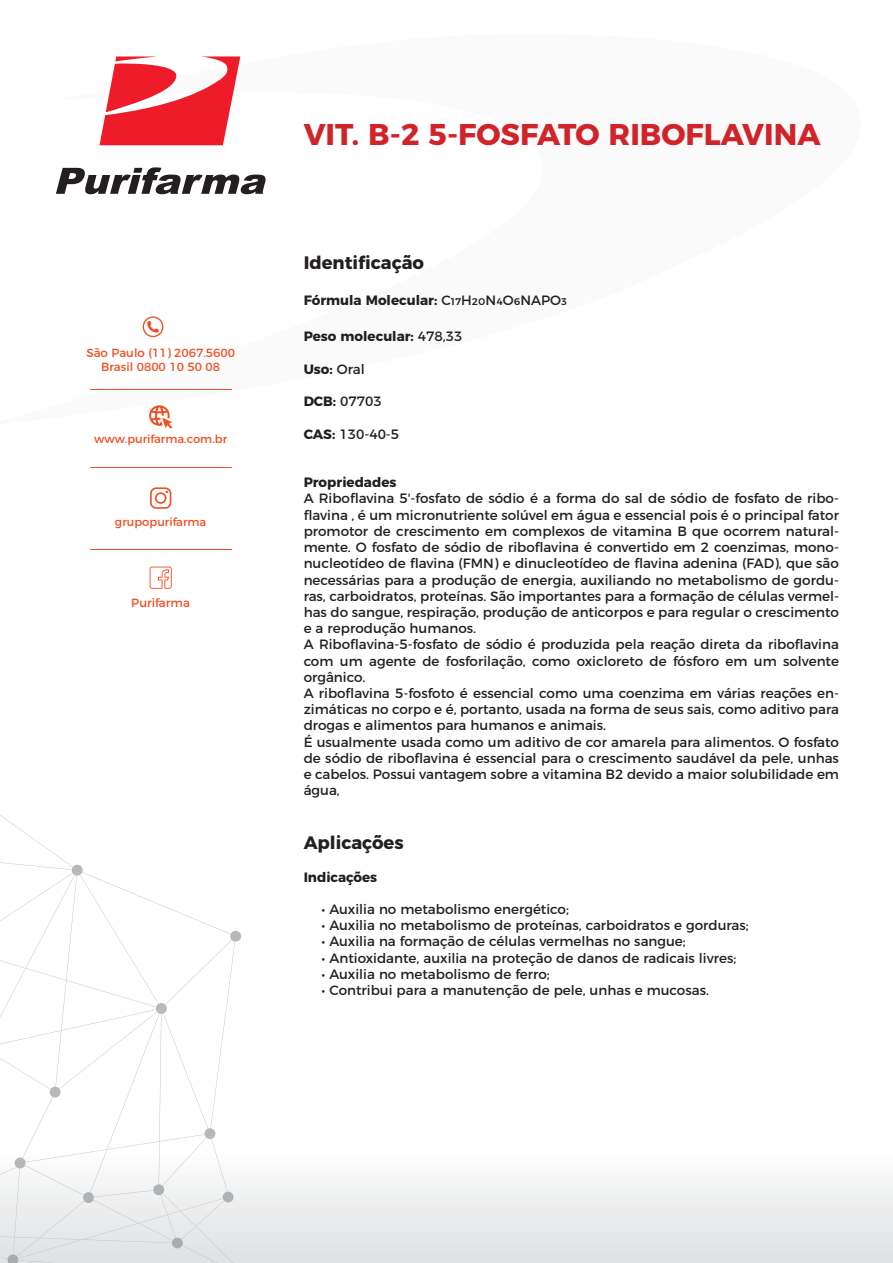
<style>
.page{position:relative;width:893px;height:1263px;background:#fff}
.page>*{position:absolute;margin:0;border:0;box-sizing:border-box;transform-origin:0 0}
.t1{font:700 30px "Montserrat";color:#d1232a}
.t2{font:700 18px "Montserrat";color:#231f20}
.t3{font:13.5px/16.2px "Montserrat";color:#231f20}
.t4{font:700 13.5px "Montserrat";color:#231f20}
.t5{font:12px "Montserrat";color:#ef4f23}
.t6{font:11.85px/14.4px "Montserrat";color:#ef4f23;text-align:center}
.t7{font:11.55px "Montserrat";color:#ef4f23}
.s1{font-weight:400}
.s2{font-weight:400;font-size:16.5px}
.s3{font-weight:700}
</style>
<div class="page">
<img style="left:18px;top:1198px;width:144px;height:60px">
<div style="left:93px;top:1200px;width:69px;height:41px;background:#e9eaeb"></div>
<div style="left:25px;top:1168px;width:59px;height:27px;background:#f4f5f5"></div>
<img style="left:90px;top:1168px;width:16px;height:24px">
<img style="left:215px;top:1168px;width:13px;height:24px">
<img style="left:162px;top:1168px;width:32px;height:18px">
<img style="left:160px;top:1195px;width:2px;height:43px">
<img style="left:162px;top:1193px;width:71px;height:70px">
<img style="left:159px;top:1168px;width:1px;height:16px">
<img style="left:13px;top:1175px;width:7px;height:79px">
<img style="left:0;top:1168px;width:26px;height:7px">
<svg style="left:83px;top:1192px;width:11px;height:11px"></svg>
<svg style="left:223px;top:1191px;width:11px;height:11px"></svg>
<svg style="left:0;top:1254px;width:18px;height:9px"></svg>
<svg style="left:0;top:815px;width:241px;height:353px"></svg>
<svg style="left:153px;top:1184px;width:11px;height:11px"></svg>
<svg style="left:172px;top:1237px;width:11px;height:11px"></svg>
<svg style="left:150px;top:487px;width:21px;height:22px"></svg>
<svg style="left:150px;top:567px;width:22px;height:22px"></svg>
<hr style="left:90px;top:389px;width:141px;height:1px;background:#ef4f23">
<hr style="left:90px;top:467px;width:141px;height:1px;background:#ef4f23">
<hr style="left:90px;top:549px;width:141px;height:1px;background:#ef4f23">
<svg style="left:100px;top:56px;width:140px;height:89px"></svg>
<svg style="left:56px;top:167px;width:210px;height:27px"></svg>
<svg style="left:143px;top:316px;width:20px;height:21px"></svg>
<svg style="left:149px;top:405px;width:23px;height:24px"></svg>
<p class="t6" style="left:86px;top:344px;width:150px">São Paulo (11) 2067.5600<br>Brasil 0800 10 50 08</p>
<p class="t7" style="left:94px;top:430px;width:135px">www.purifarma.com.br</p>
<p class="t7" style="left:115px;top:513px;width:93px">grupopurifarma</p>
<p class="t5" style="left:131px;top:593px;width:60px">Purifarma</p>
<h1 class="t1" style="left:304px;top:110px;width:518px">VIT. B-2 5-FOSFATO RIBOFLAVINA</h1>
<h2 class="t2" style="left:304px;top:248px;width:122px">Identificação</h2>
<p class="t4" style="left:304px;top:290px;width:265px">Fórmula Molecular: <span class="s1">C</span><span class="s2">17</span><span class="s1">H</span><span class="s2">20</span><span class="s1">N</span><span class="s2">4</span><span class="s1">O</span><span class="s2">6</span><span class="s1">NAPO</span><span class="s2">3</span></p>
<p class="t4" style="left:304px;top:326px;width:160px">Peso molecular: <span class="s1">478,33</span></p>
<p class="t4" style="left:304px;top:358px;width:63px">Uso: <span class="s1">Oral</span></p>
<p class="t3" style="left:304px;top:392px;width:80px"><span class="s3">DCB:</span> 07703</p>
<p class="t3" style="left:304px;top:425px;width:97px"><span class="s3">CAS:</span> 130-40-5</p>
<p class="t4" style="left:304px;top:471px;width:94px">Propriedades</p>
<p class="t3" style="left:304px;top:489px;width:537px">A Riboflavina 5'-fosfato de sódio é a forma do sal de sódio de fosfato de ribo&shy;flavina , é um micronutriente solúvel em água e essencial pois é o principal fator promotor de crescimento em complexos de vitamina B que ocorrem natural&shy;mente. O fosfato de sódio de riboflavina é convertido em 2 coenzimas, mono&shy;nucleotídeo de flavina (FMN) e dinucleotídeo de flavina adenina (FAD), que são necessárias para a produção de energia, auxiliando no metabolismo de gordu&shy;ras, carboidratos, proteínas. São importantes para a formação de células vermel&shy;has do sangue, respiração, produção de anticorpos e para regular o crescimento e a reprodução humanos.<br>A Riboflavina-5-fosfato de sódio é produzida pela reação direta da riboflavina com um agente de fosforilação, como oxicloreto de fósforo em um solvente orgânico.<br>A riboflavina 5-fosfoto é essencial como uma coenzima em várias reações en&shy;zimáticas no corpo e é, portanto, usada na forma de seus sais, como aditivo para drogas e alimentos para humanos e animais.<br>É usualmente usada como um aditivo de cor amarela para alimentos. O fosfato de sódio de riboflavina é essencial para o crescimento saudável da pele, unhas e cabelos. Possui vantagem sobre a vitamina B2 devido a maior solubilidade em água,</p>
<h2 class="t2" style="left:304px;top:828px;width:101px">Aplicações</h2>
<p class="t4" style="left:304px;top:866px;width:75px">Indicações</p>
<p class="t3" style="left:322px;top:900px;width:249px">• Auxilia no metabolismo energético;</p>
<p class="t3" style="left:322px;top:916px;width:429px">• Auxilia no metabolismo de proteínas, carboidratos e gorduras;</p>
<p class="t3" style="left:322px;top:932px;width:366px">• Auxilia na formação de células vermelhas no sangue;</p>
<p class="t3" style="left:322px;top:948px;width:416px">• Antioxidante, auxilia na proteção de danos de radicais livres;</p>
<p class="t3" style="left:322px;top:965px;width:230px">• Auxilia no metabolismo de ferro;</p>
<p class="t3" style="left:322px;top:981px;width:389px">• Contribui para a manutenção de pele, unhas e mucosas.</p>
</div>
